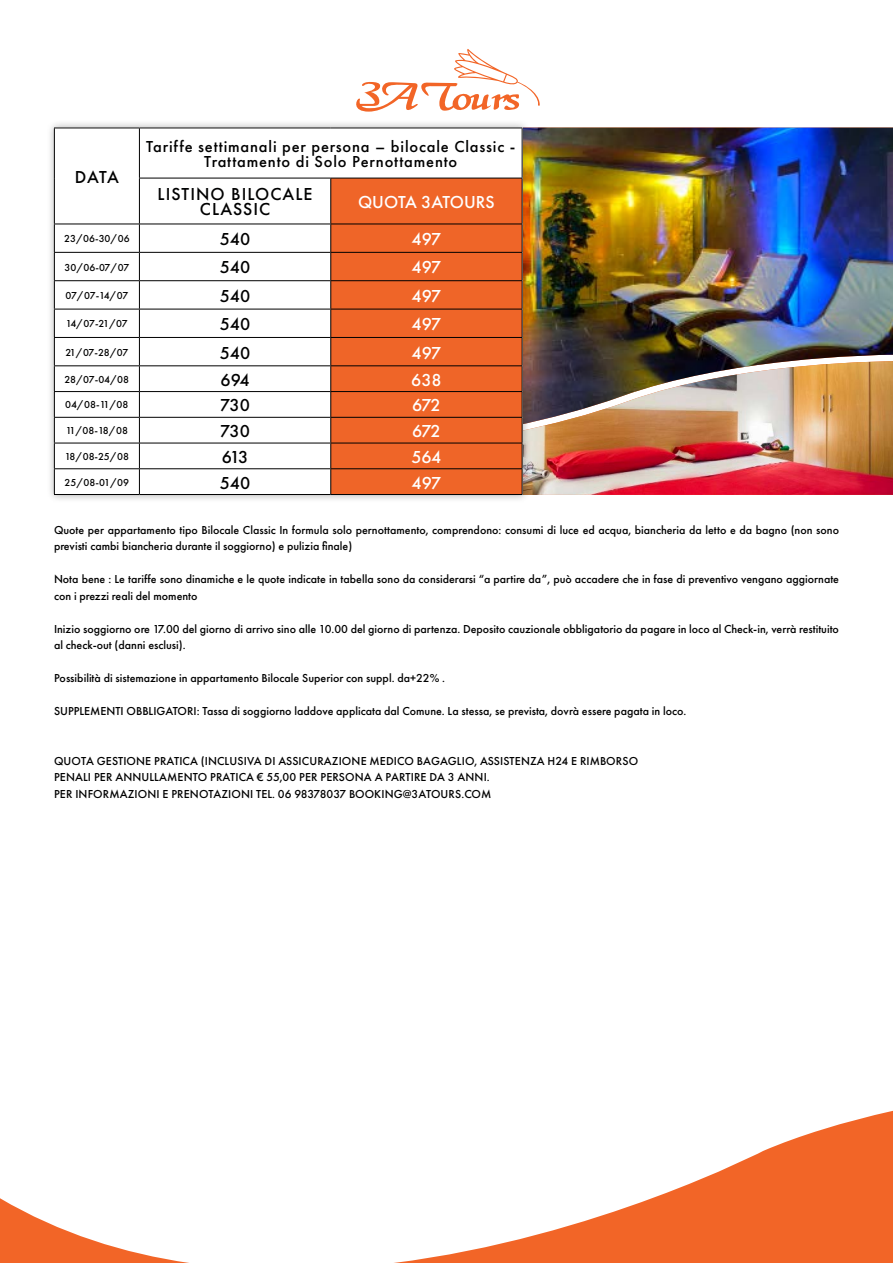
<style>
.page{position:relative;width:893px;height:1263px;background:#fff}
.page>*{position:absolute;margin:0;border:0;box-sizing:border-box;transform-origin:0 0}
.t1{font:500 18px "Futura PT";letter-spacing:-.01em;color:#fff}
.t2{font:500 18px "Futura PT";letter-spacing:.025em;color:#000101}
.t3{font:500 18px/15px "Futura PT";letter-spacing:.06em;color:#000101;text-align:center}
.t4{font:500 18px "Futura PT";color:#000}
.t5{font:500 16.5px/15px "Futura PT";letter-spacing:.05em;color:#000101;text-align:center}
.t6{font:500 12px/16.5px "Futura PT";color:#000}
.t7{font:500 10.5px "Futura PT";letter-spacing:-.035em;color:#000101}
</style>
<div class="page">
<img style="left:531px;top:426px;width:362px;height:69px">
<img style="left:531px;top:128px;width:362px;height:298px">
<svg style="left:0;top:1111px;width:893px;height:152px"></svg>
<svg style="left:356px;top:49px;width:184px;height:63px"></svg>
<div style="left:46px;top:119px;width:485px;height:384px;background:#000;opacity:.3"></div>
<div style="left:54px;top:128px;width:468px;height:367px;background:#fff"></div>
<div style="left:331px;top:179px;width:191px;height:315px;background:#ef6528"></div>
<hr style="left:139px;top:128px;width:192px;height:1px;background:#000">
<hr style="left:331px;top:128px;width:191px;height:1px;background:#000">
<hr style="left:522px;top:128px;width:1px;height:50px;background:#000">
<hr style="left:139px;top:178px;width:192px;height:1px;background:#000">
<hr style="left:331px;top:178px;width:191px;height:1px;background:#000">
<hr style="left:330px;top:178px;width:1px;height:46px;background:#000">
<hr style="left:522px;top:178px;width:1px;height:46px;background:#000">
<hr style="left:54px;top:224px;width:85px;height:1px;background:#000">
<hr style="left:139px;top:224px;width:192px;height:1px;background:#000">
<hr style="left:331px;top:224px;width:191px;height:1px;background:#000">
<hr style="left:54px;top:252px;width:85px;height:1px;background:#000">
<hr style="left:139px;top:252px;width:192px;height:1px;background:#000">
<hr style="left:331px;top:252px;width:191px;height:1px;background:#000">
<hr style="left:54px;top:280px;width:85px;height:1px;background:#000">
<hr style="left:139px;top:280px;width:192px;height:1px;background:#000">
<hr style="left:331px;top:280px;width:191px;height:1px;background:#000">
<hr style="left:54px;top:309px;width:85px;height:1px;background:#000">
<hr style="left:139px;top:309px;width:192px;height:1px;background:#000">
<hr style="left:331px;top:309px;width:191px;height:1px;background:#000">
<hr style="left:54px;top:337px;width:85px;height:1px;background:#000">
<hr style="left:139px;top:337px;width:192px;height:1px;background:#000">
<hr style="left:331px;top:337px;width:191px;height:1px;background:#000">
<hr style="left:54px;top:365px;width:85px;height:1px;background:#000">
<hr style="left:139px;top:365px;width:192px;height:1px;background:#000">
<hr style="left:331px;top:365px;width:191px;height:1px;background:#000">
<hr style="left:54px;top:391px;width:85px;height:1px;background:#000">
<hr style="left:139px;top:391px;width:192px;height:1px;background:#000">
<hr style="left:331px;top:391px;width:191px;height:1px;background:#000">
<hr style="left:54px;top:417px;width:85px;height:1px;background:#000">
<hr style="left:139px;top:417px;width:192px;height:1px;background:#000">
<hr style="left:331px;top:417px;width:191px;height:1px;background:#000">
<hr style="left:54px;top:443px;width:85px;height:1px;background:#000">
<hr style="left:139px;top:443px;width:192px;height:1px;background:#000">
<hr style="left:331px;top:443px;width:191px;height:1px;background:#000">
<hr style="left:54px;top:468px;width:85px;height:1px;background:#000">
<svg style="left:54px;top:224px;width:1px;height:270px"></svg>
<hr style="left:139px;top:468px;width:192px;height:1px;background:#000">
<svg style="left:139px;top:224px;width:1px;height:270px"></svg>
<hr style="left:331px;top:468px;width:191px;height:1px;background:#000">
<svg style="left:330px;top:224px;width:1px;height:270px"></svg>
<svg style="left:522px;top:224px;width:1px;height:270px"></svg>
<hr style="left:54px;top:494px;width:85px;height:1px;background:#000">
<hr style="left:139px;top:494px;width:192px;height:1px;background:#000">
<hr style="left:331px;top:494px;width:191px;height:1px;background:#000">
<hr style="left:54px;top:128px;width:85px;height:1px;background:#000">
<hr style="left:54px;top:128px;width:1px;height:50px;background:#000">
<hr style="left:139px;top:128px;width:1px;height:50px;background:#000">
<hr style="left:54px;top:178px;width:1px;height:46px;background:#000">
<hr style="left:139px;top:178px;width:1px;height:46px;background:#000">
<h1 class="t2" style="left:75px;top:166px;width:46px">DATA</h1>
<h2 class="t5" style="left:146px;top:139px;width:371px">Tariffe settimanali per persona – bilocale Classic -<br>Trattamento di Solo Pernottamento</h2>
<h1 class="t3" style="left:158px;top:187px;width:157px">LISTINO BILOCALE<br>CLASSIC</h1>
<h1 class="t1" style="left:358px;top:191px;width:138px">QUOTA 3ATOURS</h1>
<p class="t7" style="left:64px;top:232px;width:67px">23/06-30/06</p>
<h1 class="t2" style="left:220px;top:228px;width:32px">540</h1>
<h1 class="t1" style="left:411px;top:228px;width:32px">497</h1>
<p class="t7" style="left:64px;top:261px;width:66px">30/06-07/07</p>
<h1 class="t2" style="left:220px;top:257px;width:32px">540</h1>
<h1 class="t1" style="left:411px;top:257px;width:32px">497</h1>
<p class="t7" style="left:65px;top:289px;width:64px">07/07-14/07</p>
<h1 class="t2" style="left:220px;top:285px;width:32px">540</h1>
<h1 class="t1" style="left:411px;top:285px;width:32px">497</h1>
<p class="t7" style="left:66px;top:317px;width:63px">14/07-21/07</p>
<h1 class="t2" style="left:220px;top:313px;width:32px">540</h1>
<h1 class="t1" style="left:411px;top:313px;width:32px">497</h1>
<p class="t7" style="left:65px;top:346px;width:65px">21/07-28/07</p>
<h1 class="t2" style="left:220px;top:342px;width:32px">540</h1>
<h1 class="t1" style="left:411px;top:342px;width:32px">497</h1>
<p class="t7" style="left:65px;top:373px;width:66px">28/07-04/08</p>
<h1 class="t2" style="left:220px;top:369px;width:31px">694</h1>
<h1 class="t1" style="left:411px;top:369px;width:32px">638</h1>
<p class="t7" style="left:65px;top:399px;width:65px">04/08-11/08</p>
<h1 class="t4" style="left:220px;top:394px;width:31px">730</h1>
<h1 class="t1" style="left:412px;top:394px;width:30px">672</h1>
<p class="t7" style="left:66px;top:424px;width:64px">11/08-18/08</p>
<h1 class="t2" style="left:220px;top:420px;width:31px">730</h1>
<h1 class="t1" style="left:412px;top:420px;width:30px">672</h1>
<p class="t7" style="left:65px;top:450px;width:66px">18/08-25/08</p>
<h1 class="t2" style="left:222px;top:446px;width:28px">613</h1>
<h1 class="t1" style="left:412px;top:446px;width:31px">564</h1>
<p class="t7" style="left:65px;top:476px;width:66px">25/08-01/09</p>
<h1 class="t2" style="left:220px;top:472px;width:32px">540</h1>
<h1 class="t1" style="left:411px;top:472px;width:32px">497</h1>
<p class="t6" style="left:54px;top:521px;width:786px">Quote per appartamento tipo Bilocale Classic In formula solo pernottamento, comprendono: consumi di luce ed acqua, biancheria da letto e da bagno (non sono previsti cambi biancheria durante il soggiorno) e pulizia finale)</p>
<p class="t6" style="left:54px;top:571px;width:787px">Nota bene : Le tariffe sono dinamiche e le quote indicate in tabella sono da considerarsi “a partire da”, può accadere che in fase di preventivo vengano aggiornate con i prezzi reali del momento</p>
<p class="t6" style="left:54px;top:620px;width:786px">Inizio soggiorno ore 17.00 del giorno di arrivo sino alle 10.00 del giorno di partenza. Deposito cauzionale obbligatorio da pagare in loco al Check-in, verrà restituito al check-out (danni esclusi).</p>
<p class="t6" style="left:54px;top:670px;width:393px">Possibilità di sistemazione in appartamento Bilocale Superior con suppl. da+22% .</p>
<p class="t6" style="left:54px;top:703px;width:634px">SUPPLEMENTI OBBLIGATORI: Tassa di soggiorno laddove applicata dal Comune. La stessa, se prevista, dovrà essere pagata in loco.</p>
<p class="t6" style="left:54px;top:752px;width:586px">QUOTA GESTIONE PRATICA (INCLUSIVA DI ASSICURAZIONE MEDICO BAGAGLIO, ASSISTENZA H24 E RIMBORSO<br>PENALI PER ANNULLAMENTO PRATICA € 55,00 PER PERSONA A PARTIRE DA 3 ANNI.<br>PER INFORMAZIONI E PRENOTAZIONI TEL. 06 98378037 BOOKING@3ATOURS.COM</p>
</div>
